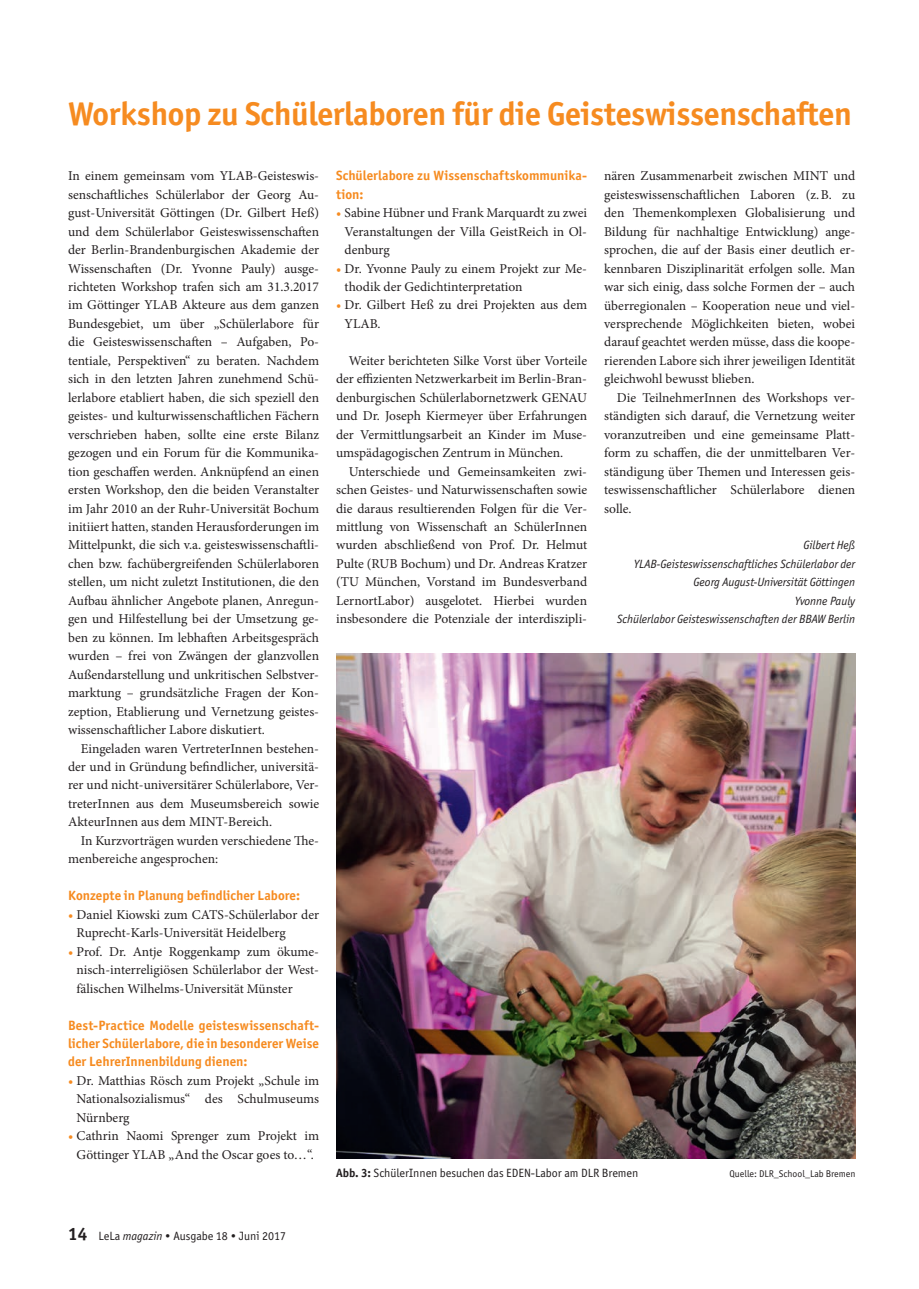
<style>
.page{position:relative;width:919px;height:1289px;background:#fff}
.page>*{position:absolute;margin:0;border:0;box-sizing:border-box;transform-origin:0 0}
.t1{font:700 33px "Officina Sans ITC Pro";letter-spacing:-.01em;color:#f68b20}
.t2{font:13.5px/18.5px "Minion Pro";color:#231f20;text-align:justify}
.t3{font:700 13.5px/18.5px "Officina Sans ITC Pro";color:#f68b20;text-align:justify}
.t4{font:italic 12px/18.5px "Officina Sans ITC Pro";color:#231f20;text-align:right}
.t5{font:12px "Officina Sans ITC Pro";color:#231f20}
.t6{font:9.75px "Officina Sans ITC Pro";color:#231f20}
.s1{color:#f68b20}
.s2{font-weight:700;font-size:18px}
.s3{font-style:italic}
.s4{font-weight:700}
</style>
<div class="page">
<img style="left:336px;top:653px;width:519px;height:505px">
<h1 class="t1" style="left:68px;top:93px;width:785px">Workshop zu Schülerlaboren für die Geisteswissenschaften</h1>
<p class="t3" style="left:336px;top:166px;width:252px">Schülerlabore zu Wissenschaftskommunika&shy;tion:</p>
<p class="t2" style="left:344px;top:204px;width:244px;text-indent:-9px"><span class="s1">•</span> Sabine Hübner und Frank Marquardt zu zwei Veranstaltungen der Villa GeistReich in Ol&shy;denburg</p>
<p class="t2" style="left:344px;top:259px;width:244px;text-indent:-9px"><span class="s1">•</span> Dr. Yvonne Pauly zu einem Projekt zur Me&shy;thodik der Gedichtinterpretation</p>
<p class="t2" style="left:344px;top:296px;width:244px;text-indent:-9px"><span class="s1">•</span> Dr. Gilbert Heß zu drei Projekten aus dem<br>YLAB.</p>
<p class="t2" style="left:336px;top:351px;width:252px;text-indent:13px">Weiter berichteten Silke Vorst über Vorteile der effizienten Netzwerkarbeit im Berlin-Bran&shy;denburgischen Schülerlabornetzwerk GENAU und Dr. Joseph Kiermeyer über Erfahrungen der Vermittlungsarbeit an Kinder im Muse&shy;umspädagogischen Zentrum in München.</p>
<p class="t2" style="left:336px;top:462px;width:252px;text-indent:13px">Unterschiede und Gemeinsamkeiten zwi&shy;schen Geistes- und Naturwissenschaften sowie die daraus resultierenden Folgen für die Ver&shy;mittlung von Wissenschaft an SchülerInnen wurden abschließend von Prof. Dr. Helmut Pulte (RUB Bochum) und Dr. Andreas Kratzer (TU München, Vorstand im Bundesverband LernortLabor) ausgelotet. Hierbei wurden insbesondere die Potenziale der interdiszipli-</p>
<p class="t2" style="left:604px;top:167px;width:252px">nären Zusammenarbeit zwischen MINT und geisteswissenschaftlichen Laboren (z.B. zu den Themenkomplexen Globalisierung und Bildung für nachhaltige Entwicklung) ange&shy;sprochen, die auf der Basis einer deutlich er&shy;kennbaren Disziplinarität erfolgen solle. Man war sich einig, dass solche Formen der – auch überregionalen – Kooperation neue und viel&shy;versprechende Möglichkeiten bieten, wobei darauf geachtet werden müsse, dass die koope&shy;rierenden Labore sich ihrer jeweiligen Identität gleichwohl bewusst blieben.</p>
<p class="t2" style="left:604px;top:388px;width:252px;text-indent:13px">Die TeilnehmerInnen des Workshops ver&shy;ständigten sich darauf, die Vernetzung weiter voranzutreiben und eine gemeinsame Platt&shy;form zu schaffen, die der unmittelbaren Ver&shy;ständigung über Themen und Interessen geis&shy;teswissenschaftlicher Schülerlabore dienen solle.</p>
<p class="t4" style="left:617px;top:536px;width:240px">Gilbert Heß<br>YLAB-Geisteswissenschaftliches Schülerlabor der Georg August-Universität Göttingen<br>Yvonne Pauly<br>Schülerlabor Geisteswissenschaften der BBAW Berlin</p>
<p class="t2" style="left:68px;top:167px;width:252px">In einem gemeinsam vom YLAB-Geisteswis&shy;senschaftliches Schülerlabor der Georg Au&shy;gust-Universität Göttingen (Dr. Gilbert Heß) und dem Schülerlabor Geisteswissenschaften der Berlin-Brandenburgischen Akademie der Wissenschaften (Dr. Yvonne Pauly) ausge&shy;richteten Workshop trafen sich am 31.3.2017 im Göttinger YLAB Akteure aus dem ganzen Bundesgebiet, um über „Schülerlabore für die Geisteswissenschaften – Aufgaben, Po&shy;tentiale, Perspektiven“ zu beraten. Nachdem sich in den letzten Jahren zunehmend Schü&shy;lerlabore etabliert haben, die sich speziell den geistes- und kulturwissenschaftlichen Fächern verschrieben haben, sollte eine erste Bilanz gezogen und ein Forum für die Kommunika&shy;tion geschaffen werden. Anknüpfend an einen ersten Workshop, den die beiden Veranstalter im Jahr 2010 an der Ruhr-Universität Bochum initiiert hatten, standen Herausforderungen im Mittelpunkt, die sich v.a. geisteswissenschaftli&shy;chen bzw. fachübergreifenden Schülerlaboren stellen, um nicht zuletzt Institutionen, die den Aufbau ähnlicher Angebote planen, Anregun&shy;gen und Hilfestellung bei der Umsetzung ge&shy;ben zu können. Im lebhaften Arbeitsgespräch wurden – frei von Zwängen der glanzvollen Außendarstellung und unkritischen Selbstver&shy;marktung – grundsätzliche Fragen der Kon&shy;zeption, Etablierung und Vernetzung geistes&shy;wissenschaftlicher Labore diskutiert.</p>
<p class="t2" style="left:68px;top:739px;width:252px;text-indent:13px">Eingeladen waren VertreterInnen bestehen&shy;der und in Gründung befindlicher, universitä&shy;rer und nicht-universitärer Schülerlabore, Ver&shy;treterInnen aus dem Museumsbereich sowie AkteurInnen aus dem MINT-Bereich.</p>
<p class="t2" style="left:68px;top:831px;width:252px;text-indent:13px">In Kurzvorträgen wurden verschiedene The&shy;menbereiche angesprochen:</p>
<p class="t3" style="left:68px;top:886px;width:233px">Konzepte in Planung befindlicher Labore:</p>
<p class="t2" style="left:77px;top:905px;width:244px;text-indent:-9px"><span class="s1">•</span> Daniel Kiowski zum CATS-Schülerlabor der<br>Ruprecht-Karls-Universität Heidelberg</p>
<p class="t2" style="left:77px;top:942px;width:244px;text-indent:-9px"><span class="s1">•</span> Prof. Dr. Antje Roggenkamp zum ökume&shy;nisch-interreligiösen Schülerlabor der West&shy;fälischen Wilhelms-Universität Münster</p>
<p class="t3" style="left:68px;top:1015px;width:252px">Best-Practice Modelle geisteswissenschaft&shy;licher Schülerlabore, die in besonderer Weise der LehrerInnenbildung dienen:</p>
<p class="t2" style="left:77px;top:1071px;width:244px;text-indent:-9px"><span class="s1">•</span> Dr. Matthias Rösch zum Projekt „Schule im Nationalsozialismus“ des Schulmuseums Nürnberg</p>
<p class="t2" style="left:68px;top:1126px;width:252px;text-align:center"><span class="s1">•</span> Cathrin Naomi Sprenger zum Projekt im<br>Göttinger YLAB „And the Oscar goes to…“.</p>
<p class="t5" style="left:68px;top:1229px;width:219px"><span class="s2">14</span> LeLa <span class="s3">magazin</span> • Ausgabe 18 • Juni 2017</p>
<p class="t5" style="left:336px;top:1165px;width:304px"><span class="s4">Abb. 3:</span> SchülerInnen besuchen das EDEN-Labor am DLR Bremen</p>
<p class="t6" style="left:729px;top:1167px;width:127px">Quelle: DLR_School_Lab Bremen</p>
</div>
